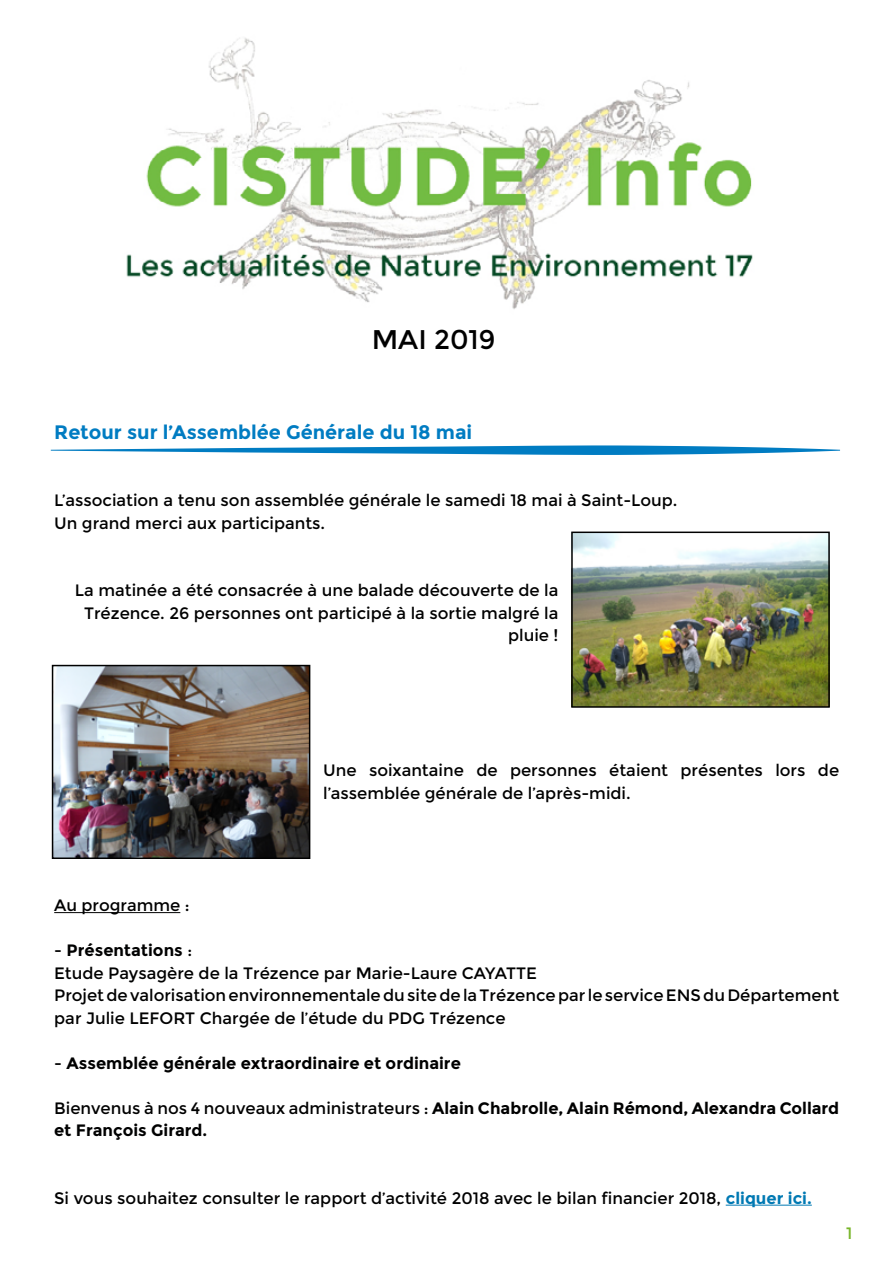
<style>
.page{position:relative;width:893px;height:1263px;background:#fff}
.page>*{position:absolute;margin:0;border:0;box-sizing:border-box;transform-origin:0 0}
.t1{font:27px "Montserrat";color:#000}
.t2{font:700 19.5px "Montserrat";color:#007cc2}
.t3{font:16.5px/22.5px "Montserrat";color:#000101}
.t4{font:700 16.5px/22.5px "Montserrat";color:#000101}
.t5{font:16.5px "Montserrat";color:#78b529}
.s1{font-weight:700}
.s2{font-weight:400}
.s3{font-weight:700;color:#0179b3}
</style>
<div class="page">
<svg style="left:51px;top:445px;width:789px;height:10px"></svg>
<hr style="left:54px;top:912px;width:126px;height:1px;background:#000101">
<hr style="left:726px;top:1205px;width:86px;height:1px;background:#0179b3">
<img style="left:126px;top:38px;width:627px;height:271px">
<img style="left:574px;top:534px;width:253px;height:171px">
<div style="left:571px;top:531px;width:259px;height:177px;border:2px solid #000"></div>
<img style="left:55px;top:668px;width:252px;height:188px">
<div style="left:52px;top:665px;width:258px;height:194px;border:2px solid #000"></div>
<h1 class="t1" style="left:372px;top:324px;width:125px">MAI 2019</h1>
<p class="t2" style="left:54px;top:420px;width:420px">Retour sur l’Assemblée Générale du 18 mai</p>
<p class="t3" style="left:54px;top:489px;width:625px">L’association a tenu son assemblée générale le samedi 18 mai à Saint-Loup.<br>Un grand merci aux participants.</p>
<p class="t3" style="left:75px;top:579px;width:485px;text-align:right">La matinée a été consacrée à une balade découverte de la<br>Trézence. 26 personnes ont participé à la sortie malgré la pluie !</p>
<p class="t3" style="left:323px;top:759px;width:517px">Une soixantaine de personnes étaient présentes lors de l’assemblée générale de l’après-midi.</p>
<p class="t3" style="left:54px;top:894px;width:137px">Au programme :</p>
<p class="t3" style="left:54px;top:939px;width:786px">- <span class="s1">Présentations</span> :<br>Etude Paysagère de la Trézence par Marie-Laure CAYATTE<br>Projet de valorisation environnementale du site de la Trézence par le service ENS du Département par Julie LEFORT Chargée de l’étude du PDG Trézence</p>
<p class="t4" style="left:54px;top:1052px;width:408px"><span class="s2">-</span> Assemblée générale extraordinaire et ordinaire</p>
<p class="t4" style="left:54px;top:1097px;width:786px"><span class="s2">Bienvenus à nos 4 nouveaux administrateurs :</span> Alain Chabrolle, Alain Rémond, Alexandra Collard et François Girard.</p>
<p class="t3" style="left:54px;top:1187px;width:759px">Si vous souhaitez consulter le rapport d’activité 2018 avec le bilan financier 2018, <span class="s3">cliquer ici.</span></p>
<p class="t5" style="left:846px;top:1223px;width:8px">1</p>
</div>
